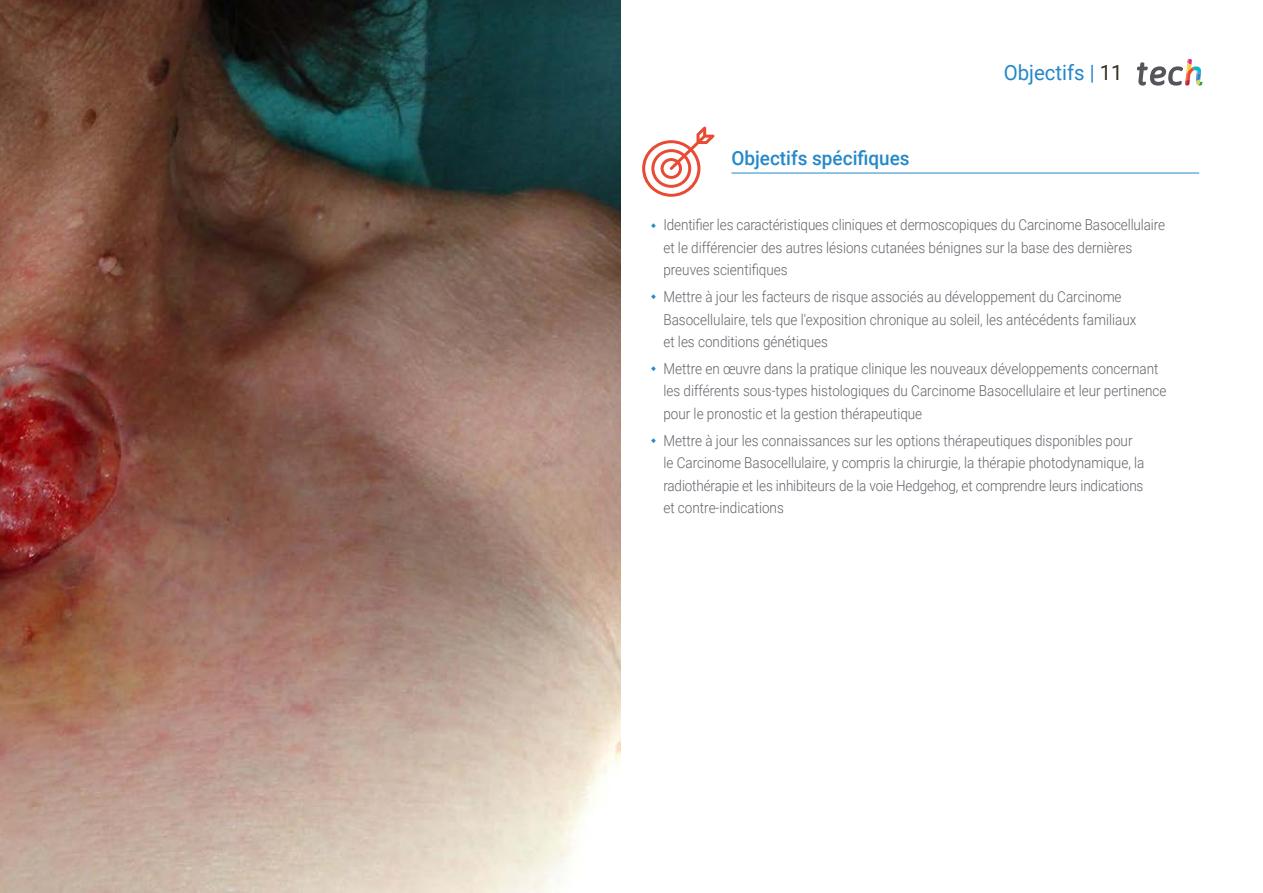
<style>
.page{position:relative;width:1263px;height:893px;background:#fff}
.page>*{position:absolute;margin:0;border:0;box-sizing:border-box;transform-origin:0 0}
.t1{font:21px "Roboto";color:#2488c9}
.t2{font:500 19.5px "Roboto";color:#2488c9}
.t3{font:300 15px/22.5px "Roboto";color:#61646a;scale:.9 1}
.s1{color:#2287c9}
.s2{color:#312e20}
</style>
<div class="page">
<hr style="left:731px;top:173px;width:468px;height:1px;background:#2488c9">
<svg style="left:642px;top:127px;width:72px;height:70px"></svg>
<svg style="left:1137px;top:59px;width:65px;height:27px"></svg>
<img style="left:0;top:0;width:621px;height:893px">
<h2 class="t2" style="left:731px;top:144px;width:180px">Objectifs spécifiques</h2>
<h1 class="t1" style="left:1004px;top:57px;width:120px">Object<span class="s1">ifs |</span> <span class="s2">11</span></h1>
<p class="t3" style="left:663px;top:213px;width:559px">Identifier les caractéristiques cliniques et dermoscopiques du Carcinome Basocellulaire et le différencier des autres lésions cutanées bénignes sur la base des dernières preuves scientifiques</p>
<p class="t3" style="left:663px;top:285px;width:527px">Mettre à jour les facteurs de risque associés au développement du Carcinome<br>Basocellulaire, tels que l'exposition chronique au soleil, les antécédents familiaux et les conditions génétiques</p>
<p class="t3" style="left:663px;top:357px;width:560px">Mettre en œuvre dans la pratique clinique les nouveaux développements concernant les différents sous-types histologiques du Carcinome Basocellulaire et leur pertinence pour le pronostic et la gestion thérapeutique</p>
<p class="t3" style="left:663px;top:429px;width:536px">Mettre à jour les connaissances sur les options thérapeutiques disponibles pour le Carcinome Basocellulaire, y compris la chirurgie, la thérapie photodynamique, la radiothérapie et les inhibiteurs de la voie Hedgehog, et comprendre leurs indications et contre-indications</p>
</div>
